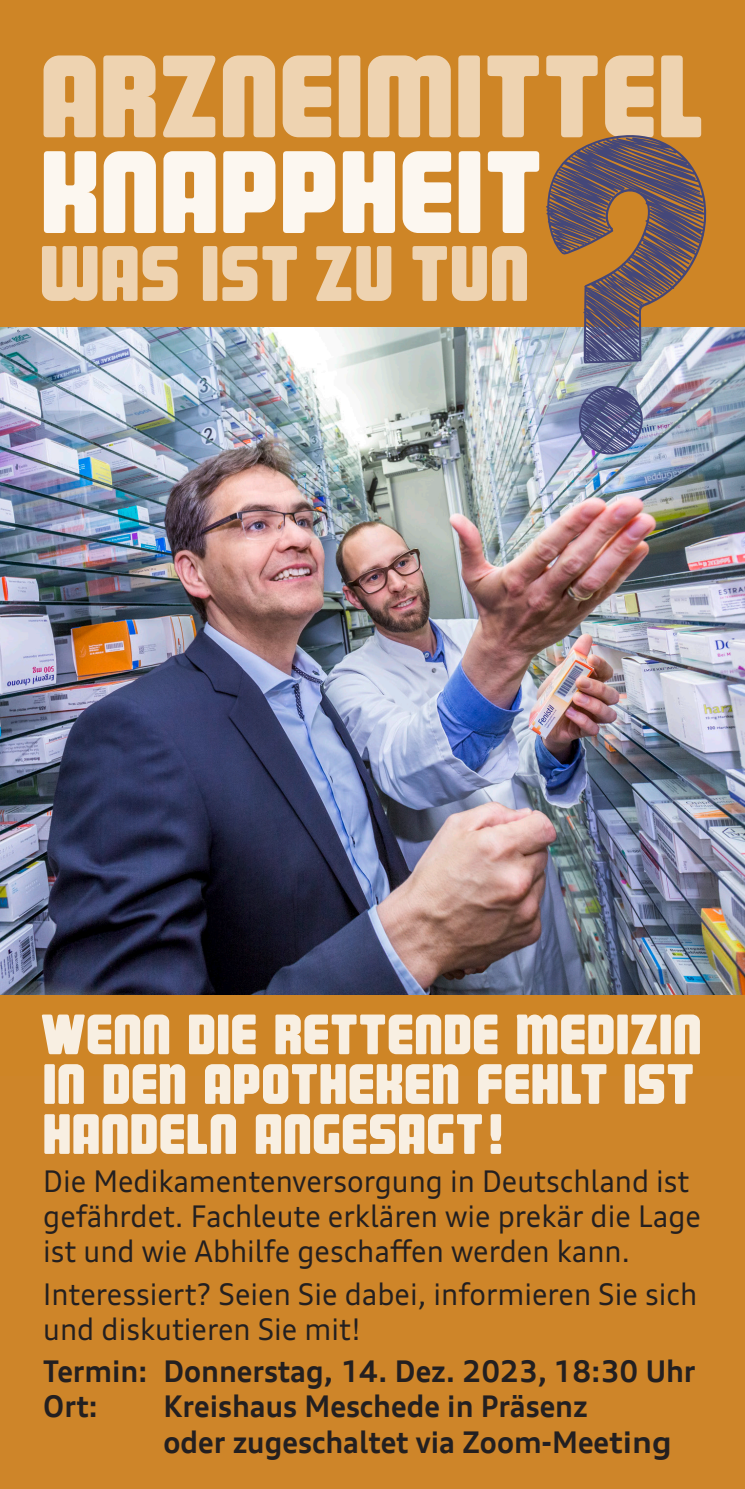
<style>
.page{position:relative;width:745px;height:1489px;background:#fff}
.page>*{position:absolute;margin:0;border:0;box-sizing:border-box;transform-origin:0 0}
.t1{font:117.5px "Magnum";letter-spacing:.015em;color:#eed3b1;scale:1.05 1}
.t2{font:117.5px "Magnum";letter-spacing:.015em;color:#fcf7f0;scale:1.05 1}
.t3{font:78.75px "Magnum";letter-spacing:.015em;color:#eed3b1;scale:1.05 1}
.t4{font:57px/50px "Magnum";letter-spacing:.015em;color:#f8efe2;scale:1.05 1}
.t5{font:expanded 30px/35px "Audi Type";color:#231f20;scale:.9 1}
.t6{font:700 expanded 30px "Audi Type";color:#231f20;scale:.9 1}
</style>
<div class="page">
<div style="left:0;top:919px;width:744px;height:569px;background:#ce8529"></div>
<div style="left:0;top:0;width:744px;height:418px;background:#ce8526"></div>
<img style="left:0;top:328px;width:744px;height:666px">
<svg style="left:545px;top:135px;width:160px;height:228px"></svg>
<img style="left:576px;top:383px;width:68px;height:71px">
<p class="t1" style="left:38px;top:43px;width:633px">ARZNEIMITTEL</p>
<p class="t2" style="left:38px;top:139px;width:478px">KNAPPHEIT</p>
<p class="t3" style="left:38px;top:238px;width:467px">WAS IST ZU TUN</p>
<p class="t4" style="left:38px;top:1012px;width:632px">WENN DIE RETTENDE MEDIZIN</p>
<p class="t4" style="left:41px;top:1062px;width:621px">IN DEN APOTHEKEN FEHLT IST<br>HANDELN ANGESAGT!</p>
<p class="t5" style="left:43px;top:1163px;width:732px">Die Medikamentenversorgung in Deutschland ist gefährdet. Fachleute erklären wie prekär die Lage ist und wie Abhilfe geschaffen werden kann.</p>
<p class="t5" style="left:43px;top:1275px;width:727px">Interessiert? Seien Sie dabei, informieren Sie sich und diskutieren Sie mit!</p>
<p class="t6" style="left:163px;top:1352px;width:592px">Donnerstag, 14. Dez. 2023, 18:30 Uhr</p>
<p class="t6" style="left:43px;top:1352px;width:117px">Termin:</p>
<p class="t6" style="left:43px;top:1387px;width:62px">Ort:</p>
<p class="t6" style="left:163px;top:1387px;width:472px">Kreishaus Meschede in Präsenz</p>
<p class="t6" style="left:163px;top:1423px;width:566px">oder zugeschaltet via Zoom-Meeting</p>
</div>
